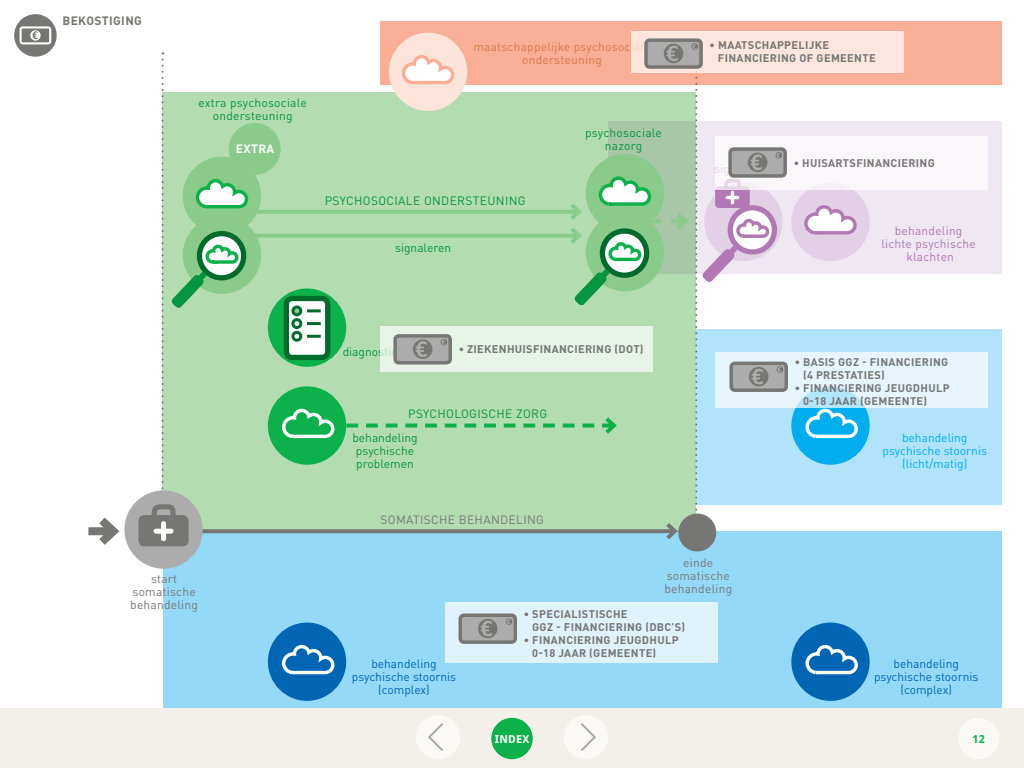
<style>
.page{position:relative;width:1024px;height:768px;background:#fff}
.page>*{position:absolute;margin:0;border:0;box-sizing:border-box;transform-origin:0 0}
.t1{font:12px/13px "DINOT";letter-spacing:.01em;color:#03953f;text-align:center}
.t2{font:12px/13px "DINOT";color:#0066b3;text-align:center}
.t3{font:12px/13px "DINOT";letter-spacing:.02em;color:#767675;text-align:center}
.t4{font:12px/13px "DINOT";letter-spacing:.02em;color:#da7848;text-align:center}
.t5{font:12px/13px "DINOT";color:#00aeef;text-align:center}
.t6{font:12px/13px "DINOT";letter-spacing:.02em;color:#b178b3;text-align:center}
.t7{font:12px "DINOT";letter-spacing:.03em;color:#03953f}
.t8{font:700 12px "DINOT";color:#767675}
.t9{font:700 12px "DINOT";color:#fff}
.t10{font:700 11px/13px "DINOT";letter-spacing:.03em;color:#767675}
.t11{font:700 11px "Droid Sans";letter-spacing:.02em;color:#fff}
.t12{font:700 11px "Droid Sans";color:#0db14b}
</style>
<div class="page">
<div style="left:380px;top:21px;width:622px;height:64px;background:#f9ae95"></div>
<div style="left:608px;top:121px;width:394px;height:152px;background:#efe7f2"></div>
<div style="left:696px;top:330px;width:306px;height:175px;background:#b1e3fa"></div>
<div style="left:164px;top:532px;width:838px;height:189px;background:#94daf8"></div>
<div style="left:678px;top:514px;width:38px;height:38px;background:#767675;border-radius:50%"></div>
<div style="left:389px;top:33px;width:78px;height:78px;background:#fde4d9;border-radius:50%"></div>
<div style="left:791px;top:386px;width:79px;height:79px;background:#00aeef;border-radius:50%"></div>
<svg style="left:805px;top:408px;width:53px;height:31px"></svg>
<div style="left:124px;top:490px;width:79px;height:79px;background:#acacac;border-radius:50%"></div>
<div style="left:138px;top:515px;width:51px;height:31px;background:#767675;border-radius:6px"></div>
<div style="left:88px;top:527px;width:26px;height:8px;background:#767675"></div>
<svg style="left:91px;top:517px;width:34px;height:28px"></svg>
<div style="left:0;top:709px;width:1024px;height:59px;background:#f3efe9"></div>
<div style="left:564px;top:715px;width:44px;height:44px;background:#faf9f6;border-radius:50%"></div>
<svg style="left:581px;top:723px;width:15px;height:28px"></svg>
<div style="left:416px;top:715px;width:44px;height:44px;background:#faf9f6;border-radius:50%"></div>
<svg style="left:428px;top:723px;width:15px;height:28px"></svg>
<div style="left:958px;top:718px;width:42px;height:41px;background:#faf9f6;border-radius:50%"></div>
<div style="left:631px;top:31px;width:273px;height:42px;background:#fde6de"></div>
<div style="left:646px;top:40px;width:55px;height:27px;background:#acacac;border-radius:4px"></div>
<div style="left:644px;top:38px;width:59px;height:31px;border:3px solid #767675;border-radius:4px"></div>
<div style="left:691px;top:43px;width:7px;height:7px;background:#838382;border-radius:50%"></div>
<div style="left:791px;top:183px;width:79px;height:78px;background:#e1d0e6;border-radius:50%"></div>
<svg style="left:804px;top:205px;width:53px;height:30px"></svg>
<div style="left:715px;top:136px;width:273px;height:54px;background:#faf7fb"></div>
<div style="left:728px;top:147px;width:59px;height:31px;border:3px solid #767675;border-radius:4px"></div>
<svg style="left:784px;top:352px;width:204px;height:56px;background:#e1f4fc"></svg>
<div style="left:729px;top:362px;width:59px;height:30px;border:3px solid #767675;border-radius:4px"></div>
<div style="left:14px;top:14px;width:43px;height:43px;background:#767675;border-radius:50%"></div>
<div style="left:20px;top:26px;width:31px;height:18px;border:2px solid #fff;border-radius:2px"></div>
<svg style="left:30px;top:30px;width:11px;height:11px"></svg>
<svg style="left:32px;top:31px;width:6px;height:8px"></svg>
<div style="left:268px;top:623px;width:78px;height:78px;background:#0066b3;border-radius:50%"></div>
<svg style="left:282px;top:644px;width:53px;height:31px"></svg>
<div style="left:791px;top:623px;width:79px;height:78px;background:#0066b3;border-radius:50%"></div>
<svg style="left:805px;top:644px;width:53px;height:31px"></svg>
<div style="left:445px;top:602px;width:273px;height:61px;background:#def3fc"></div>
<div style="left:460px;top:615px;width:55px;height:27px;background:#acacac;border-radius:4px"></div>
<div style="left:459px;top:614px;width:58px;height:30px;border:3px solid #767675;border-radius:4px"></div>
<svg style="left:478px;top:619px;width:20px;height:19px"></svg>
<svg style="left:506px;top:618px;width:6px;height:7px"></svg>
<svg style="left:507px;top:619px;width:3px;height:5px"></svg>
<svg style="left:481px;top:621px;width:11px;height:15px"></svg>
<div style="left:491px;top:718px;width:42px;height:41px;background:#0db14b;border-radius:50%"></div>
<svg style="left:150px;top:44px;width:634px;height:500px"></svg>
<p class="t8" style="left:62px;top:13px;width:9px">BEKOSTIGING</p>
<p class="t1" style="left:199px;top:96px;width:110px">extra psychosociale ondersteuning</p>
<p class="t9" style="left:236px;top:141px;width:24px">EXTRA</p>
<p class="t4" style="left:473px;top:40px;width:179px">maatschappelijke psychosociale ondersteuning</p>
<p class="t1" style="left:325px;top:194px;width:30px">psychosoci</p>
<p class="t7" style="left:398px;top:193px;width:98px">ale on dersteuning</p>
<p class="t1" style="left:395px;top:241px;width:58px">signaleren</p>
<p class="t1" style="left:585px;top:126px;width:78px">psychosociale nazorg</p>
<p class="t10" style="left:710px;top:38px;width:17px;text-align:right">• MAATSCHAPPELIJKE<br>FINANCIERING</p>
<p class="t10" style="left:800px;top:51px;width:26px">OF GEMEENTE</p>
<p class="t10" style="left:794px;top:156px;width:17px">• HUISARTS</p>
<p class="t10" style="left:856px;top:156px;width:80px">FINANCIERING</p>
<p class="t6" style="left:881px;top:224px;width:96px">behandeling lichte psychische klachten</p>
<p class="t3" style="left:130px;top:572px;width:69px">start somatische behandeling</p>
<p class="t1" style="left:343px;top:345px;width:63px">diagnostiek</p>
<p class="t10" style="left:459px;top:343px;width:186px">• ZIEKENHUISFINANCIERING (DOT)</p>
<p class="t7" style="left:408px;top:406px;width:141px">PSYCHOLOGISCHE ZORG</p>
<p class="t1" style="left:352px;top:431px;width:67px">behandeling psychische problemen</p>
<p class="t3" style="left:380px;top:513px;width:9px">som</p>
<p class="t3" style="left:406px;top:513px;width:22px">atisch</p>
<p class="t3" style="left:448px;top:513px;width:76px">e behan deling</p>
<p class="t3" style="left:664px;top:556px;width:69px">einde somatische behandeling</p>
<p class="t10" style="left:803px;top:356px;width:147px;text-indent:-8px">• BASIS GGZ - FINANCIERING (4 PRESTATIES)</p>
<p class="t10" style="left:795px;top:382px;width:23px">• FINANCIERING</p>
<p class="t10" style="left:803px;top:382px;width:126px;text-indent:82px">JEUGDHULP<br>0-18 JAAR (GEMEENTE)</p>
<p class="t5" style="left:883px;top:431px;width:106px">behandeling psychische stoornis (licht/matig)</p>
<p class="t10" style="left:532px;top:607px;width:97px;text-indent:-8px">• SPECIALISTISCHE<br>GGZ</p>
<p class="t10" style="left:556px;top:620px;width:16px">- FINANCIERING</p>
<p class="t10" style="left:645px;top:620px;width:12px">(DBC</p>
<p class="t10" style="left:672px;top:620px;width:15px">’S)</p>
<p class="t10" style="left:524px;top:633px;width:23px">• FINANCIERING</p>
<p class="t10" style="left:532px;top:633px;width:126px;text-indent:82px">JEUGDHULP<br>0-18 JAAR (GEMEENTE)</p>
<p class="t2" style="left:352px;top:657px;width:106px">behandeling psychische stoornis (complex)</p>
<p class="t2" style="left:874px;top:657px;width:106px">behandeling psychische stoornis (complex)</p>
<p class="t11" style="left:495px;top:732px;width:36px">INDEX</p>
<p class="t12" style="left:973px;top:732px;width:14px">12</p>
</div>
